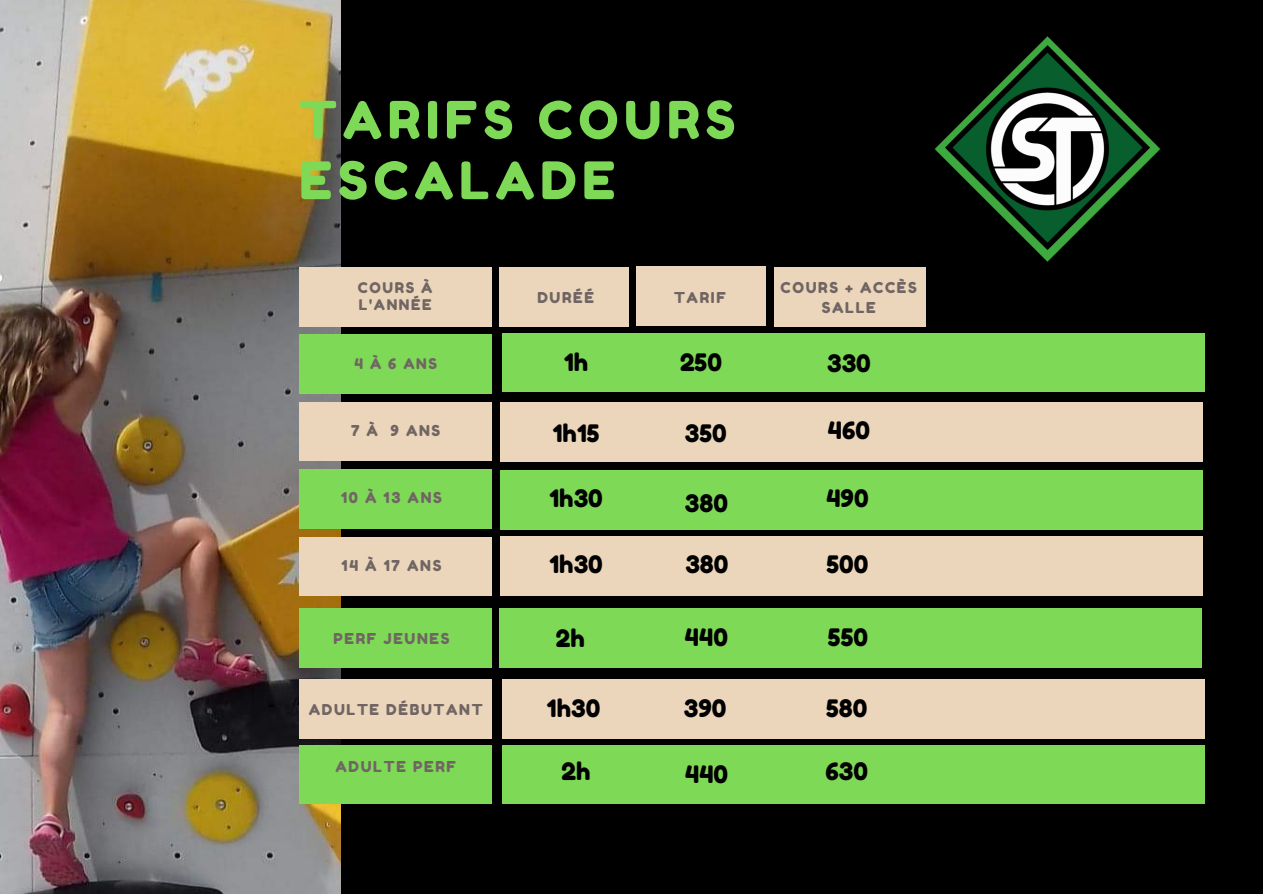
<style>
.page{position:relative;width:1263px;height:894px;background:#fff}
.page>*{position:absolute;margin:0;border:0;box-sizing:border-box;transform-origin:0 0}
.t1{font:51.6px/60.4px "Fredoka One";letter-spacing:.11em;color:#7ed957}
.t2{font:24px "Fredoka One";color:#000}
.t3{font:15px/20.2px "Fredoka One";letter-spacing:.11em;color:#706563;text-align:center}
.t4{font:14.7px/17.4px "Fredoka One";letter-spacing:.11em;color:#706563}
</style>
<div class="page">
<div style="left:0;top:0;width:1263px;height:893px;background:#000"></div>
<img style="left:0;top:0;width:341px;height:893px">
<div style="left:299px;top:267px;width:193px;height:59px;background:#ebd6bb"></div>
<div style="left:299px;top:334px;width:193px;height:59px;background:#7ed957"></div>
<div style="left:502px;top:333px;width:702px;height:58px;background:#7ed957"></div>
<div style="left:500px;top:402px;width:703px;height:59px;background:#ebd6bb"></div>
<div style="left:500px;top:470px;width:702px;height:59px;background:#7ed957"></div>
<div style="left:499px;top:536px;width:703px;height:59px;background:#ebd6bb"></div>
<div style="left:299px;top:470px;width:193px;height:58px;background:#7ed957"></div>
<div style="left:299px;top:537px;width:193px;height:58px;background:#ebd6bb"></div>
<div style="left:299px;top:402px;width:193px;height:58px;background:#ebd6bb"></div>
<div style="left:499px;top:267px;width:130px;height:59px;background:#ebd6bb"></div>
<div style="left:774px;top:267px;width:152px;height:59px;background:#ebd6bb"></div>
<div style="left:637px;top:267px;width:129px;height:58px;background:#ebd6bb"></div>
<div style="left:499px;top:608px;width:703px;height:59px;background:#7ed957"></div>
<img style="left:934px;top:36px;width:226px;height:226px">
<div style="left:300px;top:679px;width:192px;height:59px;background:#ebd6bb"></div>
<div style="left:300px;top:608px;width:192px;height:59px;background:#7ed957"></div>
<div style="left:502px;top:679px;width:702px;height:59px;background:#ebd6bb"></div>
<div style="left:300px;top:745px;width:192px;height:58px;background:#7ed957"></div>
<div style="left:502px;top:745px;width:702px;height:58px;background:#7ed957"></div>
<h1 class="t1" style="left:299px;top:89px;width:438px">TARIFS COURS<br>ESCALADE</h1>
<p class="t4" style="left:358px;top:278px;width:76px">COURS À<br>L'ANNÉE</p>
<p class="t3" style="left:537px;top:287px;width:58px">DURÉÉ</p>
<p class="t3" style="left:674px;top:287px;width:53px">TARIF</p>
<p class="t3" style="left:781px;top:277px;width:138px">COURS + ACCÈS<br>SALLE</p>
<p class="t4" style="left:354px;top:355px;width:84px">4À6ANS</p>
<h2 class="t2" style="left:564px;top:348px;width:26px">1h</h2>
<h2 class="t2" style="left:680px;top:347px;width:43px">250</h2>
<h2 class="t2" style="left:827px;top:349px;width:45px">330</h2>
<p class="t3" style="left:351px;top:420px;width:91px">7À 9ANS</p>
<h2 class="t2" style="left:553px;top:418px;width:48px">1h15</h2>
<h2 class="t2" style="left:685px;top:418px;width:43px">350</h2>
<h2 class="t2" style="left:828px;top:416px;width:44px">460</h2>
<h2 class="t2" style="left:549px;top:483px;width:55px">1h30</h2>
<p class="t3" style="left:341px;top:487px;width:102px">10 À 13 ANS</p>
<h2 class="t2" style="left:826px;top:483px;width:44px">490</h2>
<h2 class="t2" style="left:685px;top:488px;width:45px">380</h2>
<p class="t3" style="left:342px;top:555px;width:101px">14 À 17 ANS</p>
<h2 class="t2" style="left:549px;top:549px;width:55px">1h30</h2>
<h2 class="t2" style="left:685px;top:549px;width:45px">380</h2>
<h2 class="t2" style="left:826px;top:549px;width:43px">500</h2>
<p class="t3" style="left:333px;top:628px;width:118px">PERF JEUNES</p>
<h2 class="t2" style="left:556px;top:623px;width:31px">2h</h2>
<h2 class="t2" style="left:685px;top:622px;width:44px">440</h2>
<h2 class="t2" style="left:828px;top:622px;width:42px">550</h2>
<p class="t3" style="left:309px;top:698px;width:175px">ADULTE DÉBUTANT</p>
<h2 class="t2" style="left:547px;top:693px;width:55px">1h30</h2>
<h2 class="t2" style="left:684px;top:693px;width:44px">390</h2>
<h2 class="t2" style="left:826px;top:693px;width:43px">580</h2>
<p class="t3" style="left:335px;top:755px;width:122px">ADULTE PERF</p>
<h2 class="t2" style="left:562px;top:756px;width:31px">2h</h2>
<h2 class="t2" style="left:685px;top:759px;width:44px">440</h2>
<h2 class="t2" style="left:825px;top:756px;width:44px">630</h2>
</div>
